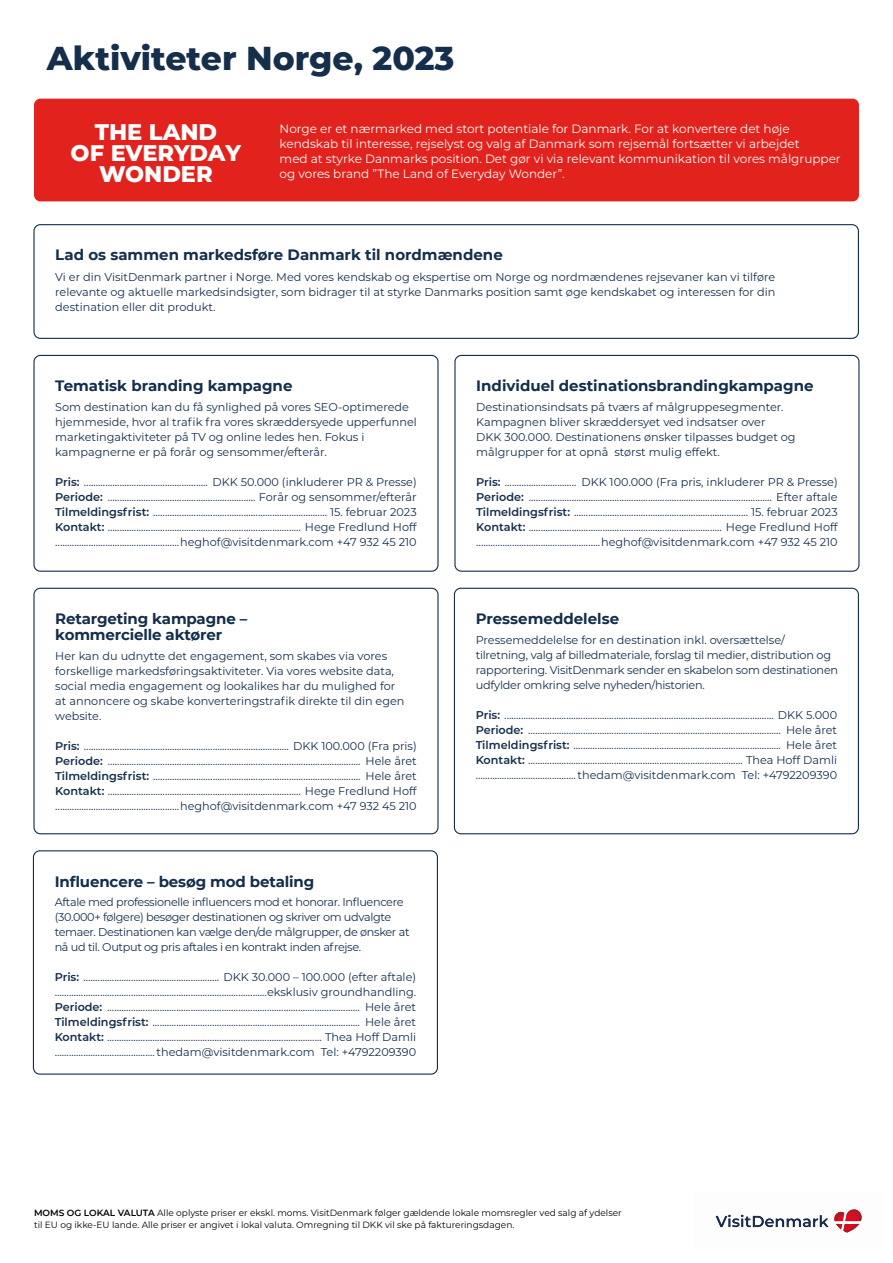
<style>
.page{position:relative;width:893px;height:1263px;background:#fff}
.page>*{position:absolute;margin:0;border:0;box-sizing:border-box;transform-origin:0 0}
.t1{font:800 33px "Visit Denmark";color:#142e4b}
.t2{font:800 22.5px/21px "Visit Denmark";color:#fff;text-align:center}
.t3{font:700 15px/16.2px "Visit Denmark";color:#142e4b}
.t4{font:12px/15px "Visit Denmark";color:#fff}
.t5{font:11.25px/15px "Visit Denmark";color:#142e4b;text-align:justify}
.t6{font:11.25px/15px "Visit Denmark";letter-spacing:-.03em;color:#142e4b}
.t7{font:11.25px/15px "Visit Denmark";letter-spacing:-.02em;color:#142e4b}
.t8{font:9px/12px "Visit Denmark";color:#000}
.s1{font-weight:600}
</style>
<div class="page">
<div style="left:33px;top:224px;width:826px;height:115px;border:1px solid #142e4b;border-radius:6px"></div>
<div style="left:34px;top:99px;width:825px;height:102px;background:#e1221d;border-radius:6px"></div>
<svg style="left:715px;top:1209px;width:147px;height:24px"></svg>
<div style="left:33px;top:355px;width:406px;height:217px;border:1px solid #142e4b;border-radius:6px"></div>
<div style="left:454px;top:588px;width:405px;height:246px;border:1px solid #142e4b;border-radius:6px"></div>
<div style="left:454px;top:355px;width:405px;height:217px;border:1px solid #142e4b;border-radius:6px"></div>
<div style="left:33px;top:588px;width:406px;height:246px;border:1px solid #142e4b;border-radius:6px"></div>
<div style="left:33px;top:850px;width:405px;height:225px;border:1px solid #142e4b;border-radius:6px"></div>
<h1 class="t1" style="left:47px;top:37px;width:409px">Aktiviteter Norge, 2023</h1>
<h2 class="t2" style="left:71px;top:121px;width:172px">THE LAND<br>OF EVERYDAY<br>WONDER</h2>
<p class="t4" style="left:280px;top:121px;width:563px">Norge er et nærmarked med stort potentiale for Danmark. For at konvertere det høje kendskab til interesse, rejselyst og valg af Danmark som rejsemål fortsætter vi arbejdet<br>med at styrke Danmarks position. Det gør vi via relevant kommunikation til vores målgrupper og vores brand ”The Land of Everyday Wonder”.</p>
<h3 class="t3" style="left:55px;top:247px;width:449px">Lad os sammen markedsføre Danmark til nordmændene</h3>
<p class="t5" style="left:55px;top:270px;width:721px">Vi er din VisitDenmark partner i Norge. Med vores kendskab og ekspertise om Norge og nordmændenes rejsevaner kan vi tilføre relevante og aktuelle markedsindsigter, som bidrager til at styrke Danmarks position samt øge kendskabet og interessen for din destination eller dit produkt.</p>
<h3 class="t3" style="left:55px;top:378px;width:239px">Tematisk branding kampagne</h3>
<p class="t5" style="left:55px;top:399px;width:363px;text-align:left">Som destination kan du få synlighed på vores SEO-optimerede hjemmeside, hvor al trafik fra vores skræddersyede upperfunnel marketingaktiviteter på TV og online ledes hen. Fokus i kampagnerne er på forår og sensommer/efterår.</p>
<p class="t5" style="left:55px;top:474px;width:363px"><span class="s1">Pris:</span> .................................................... DKK 50.000 (inkluderer PR &amp; Presse)<br><span class="s1">Periode:</span> .............................................................. Forår og sensommer/efterår <span class="s1">Tilmeldingsfrist:</span> ......................................................................... 15. februar 2023<br><span class="s1">Kontakt:</span> ................................................................................. Hege Fredlund Hoff ....................................................heghof@visitdenmark.com +47 932 45 210</p>
<h3 class="t3" style="left:55px;top:611px;width:194px">Retargeting kampagne – kommercielle aktører</h3>
<p class="t5" style="left:55px;top:648px;width:351px;text-align:left">Her kan du udnytte det engagement, som skabes via vores forskellige markedsføringsaktiviteter. Via vores website data, social media engagement og lookalikes har du mulighed for at annoncere og skabe konverteringstrafik direkte til din egen website.</p>
<p class="t5" style="left:55px;top:738px;width:363px"><span class="s1">Pris:</span> ...................................................................................... DKK 100.000 (Fra pris)<br><span class="s1">Periode:</span> .......................................................................................................... Hele året <span class="s1">Tilmeldingsfrist:</span> ....................................................................................... Hele året <span class="s1">Kontakt:</span> ................................................................................. Hege Fredlund Hoff ....................................................heghof@visitdenmark.com +47 932 45 210</p>
<h3 class="t3" style="left:55px;top:873px;width:261px">Influencere – besøg mod betaling</h3>
<p class="t6" style="left:55px;top:894px;width:356px">Aftale med professionelle influencers mod et honorar. Influencere (30.000+ følgere) besøger destinationen og skriver om udvalgte temaer. Destinationen kan vælge den/de målgrupper, de ønsker at nå ud til. Output og pris aftales i en kontrakt inden afrejse.</p>
<p class="t5" style="left:55px;top:969px;width:363px"><span class="s1">Pris:</span> ......................................................... DKK 30.000 – 100.000 (efter aftale) .........................................................................................eksklusiv groundhandling.<br><span class="s1">Periode:</span> .......................................................................................................... Hele året <span class="s1">Tilmeldingsfrist:</span> ....................................................................................... Hele året <span class="s1">Kontakt:</span> .......................................................................................... Thea Hoff Damli .......................................... thedam@visitdenmark.com Tel: +4792209390</p>
<h3 class="t3" style="left:476px;top:378px;width:339px">Individuel destinationsbrandingkampagne</h3>
<p class="t5" style="left:476px;top:399px;width:321px;text-align:left">Destinationsindsats på tværs af målgruppesegmenter.<br>Kampagnen bliver skræddersyet ved indsatser over<br>DKK 300.000. Destinationens ønsker tilpasses budget og målgrupper for at opnå størst mulig effekt.</p>
<p class="t5" style="left:476px;top:474px;width:363px"><span class="s1">Pris:</span> .............................. DKK 100.000 (Fra pris, inkluderer PR &amp; Presse)<br><span class="s1">Periode:</span> ...................................................................................................... Efter aftale <span class="s1">Tilmeldingsfrist:</span> ......................................................................... 15. februar 2023<br><span class="s1">Kontakt:</span> ................................................................................. Hege Fredlund Hoff ....................................................heghof@visitdenmark.com +47 932 45 210</p>
<h3 class="t3" style="left:476px;top:611px;width:145px">Pressemeddelelse</h3>
<p class="t7" style="left:476px;top:632px;width:364px">Pressemeddelelse for en destination inkl. oversættelse/ tilretning, valg af billedmateriale, forslag til medier, distribution og rapportering. VisitDenmark sender en skabelon som destinationen udfylder omkring selve nyheden/historien.</p>
<p class="t5" style="left:476px;top:707px;width:363px"><span class="s1">Pris:</span> ................................................................................................................. DKK 5.000<br><span class="s1">Periode:</span> .......................................................................................................... Hele året <span class="s1">Tilmeldingsfrist:</span> ....................................................................................... Hele året <span class="s1">Kontakt:</span> .......................................................................................... Thea Hoff Damli .......................................... thedam@visitdenmark.com Tel: +4792209390</p>
<p class="t8" style="left:34px;top:1206px;width:589px"><span class="s1">MOMS OG LOKAL VALUTA</span> Alle oplyste priser er ekskl. moms. VisitDenmark følger gældende lokale momsregler ved salg af ydelser til EU og ikke-EU lande. Alle priser er angivet i lokal valuta. Omregning til DKK vil ske på faktureringsdagen.</p>
</div>
